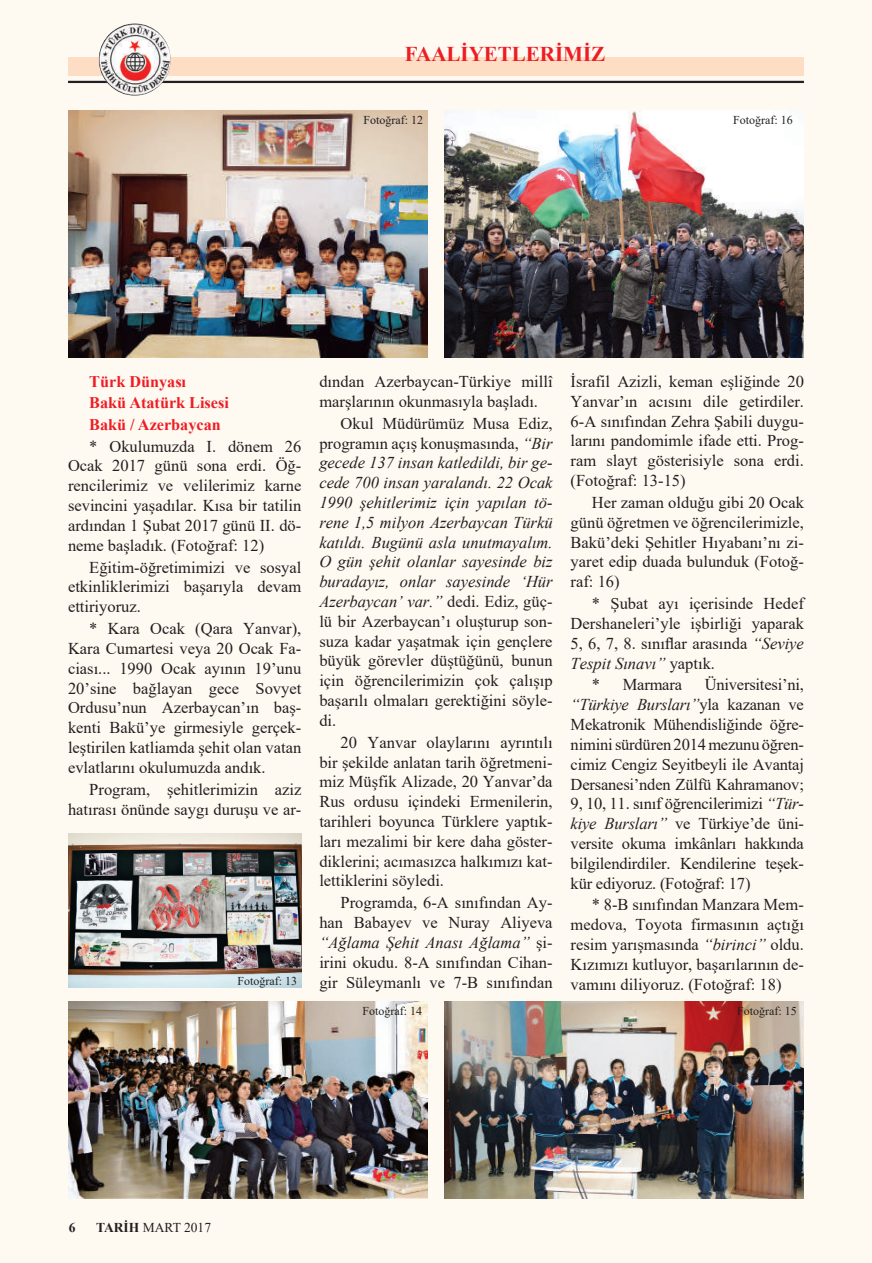
<style>
.page{position:relative;width:872px;height:1263px;background:#fef9f1}
.page>*{position:absolute;margin:0;border:0;box-sizing:border-box;transform-origin:0 0}
.t1{font:700 21px "Times New Roman";color:#ee1d23}
.t2{font:16.5px/19.8px "Times New Roman";color:#231f20;text-align:justify}
.t3{font:italic 16.5px/19.8px "Times New Roman";color:#231f20;text-align:justify}
.t4{font:700 16.2px/21.6px "Times New Roman";color:#ee1d23}
.t5{font:13.5px "Times New Roman";color:#231f20}
.t6{font:700 13.5px "Times New Roman";color:#231f20}
.t7{font:12px "Times New Roman";color:#231f20}
.s1{font-style:normal}
.s2{font-style:italic}
.s3{font-weight:700}
</style>
<div class="page">
<div style="left:68px;top:57px;width:736px;height:19px;background:#fdddc4"></div>
<hr style="left:68px;top:81px;width:736px;height:2px;background:#231f20">
<img style="left:99px;top:23px;width:72px;height:73px">
<img style="left:68px;top:111px;width:359px;height:247px">
<img style="left:69px;top:833px;width:233px;height:155px">
<img style="left:68px;top:1002px;width:359px;height:197px">
<img style="left:444px;top:1002px;width:360px;height:197px">
<img style="left:445px;top:111px;width:359px;height:247px">
<p class="t1" style="left:405px;top:39px;width:202px">FAALİYETLERİMİZ</p>
<p class="t7" style="left:363px;top:111px;width:61px">Fotoğraf: 12</p>
<p class="t7" style="left:733px;top:111px;width:61px">Fotoğraf: 16</p>
<p class="t4" style="left:89px;top:370px;width:141px">Türk Dünyası<br>Bakü Atatürk Lisesi<br>Bakü / Azerbaycan</p>
<p class="t2" style="left:68px;top:436px;width:235px;text-indent:21px">* Okulumuzda I. dönem 26<br>Ocak 2017 günü sona erdi. Öğ&shy;rencilerimiz ve velilerimiz karne sevincini yaşadılar. Kısa bir tatilin ardından 1 Şubat 2017 günü II. dö&shy;neme başladık. (Fotoğraf: 12)</p>
<p class="t2" style="left:68px;top:557px;width:235px;text-indent:21px">Eğitim-öğretimimizi ve sosyal etkinliklerimizi başarıyla devam ettiriyoruz.</p>
<p class="t2" style="left:68px;top:618px;width:235px;text-indent:21px">* Kara Ocak (Qara Yanvar), Kara Cumartesi veya 20 Ocak Fa&shy;ciası... 1990 Ocak ayının 19’unu 20’sine bağlayan gece Sovyet Ordusu’nun Azerbaycan’ın baş&shy;kenti Bakü’ye girmesiyle gerçek&shy;leştirilen katliamda şehit olan vatan evlatlarını okulumuzda andık.</p>
<p class="t2" style="left:68px;top:779px;width:235px;text-align:right">Program, şehitlerimizin aziz hatırası önünde saygı duruşu ve ar-</p>
<p class="t7" style="left:237px;top:973px;width:61px">Fotoğraf: 13</p>
<p class="t2" style="left:319px;top:371px;width:235px">dından Azerbaycan-Türkiye millî marşlarının okunmasıyla başladı.</p>
<p class="t3" style="left:319px;top:413px;width:235px;text-indent:21px"><span class="s1">Okul Müdürümüz Musa Ediz, programın açış konuşmasında,</span> “Bir gecede 137 insan katledildi, bir ge&shy;cede 700 insan yaralandı. 22 Ocak 1990 şehitlerimiz için yapılan tö&shy;rene 1,5 milyon Azerbaycan Türkü katıldı. Bugünü asla unutmayalım.<br>O gün şehit olanlar sayesinde biz buradayız, onlar sayesinde ‘Hür Azerbaycan’ var.” <span class="s1">dedi. Ediz, güç&shy;lü bir Azerbaycan’ı oluşturup son&shy;suza kadar yaşatmak için gençlere büyük görevler düştüğünü, bunun için öğrencilerimizin çok çalışıp başarılı olmaları gerektiğini söyle&shy;di.</span></p>
<p class="t2" style="left:319px;top:732px;width:235px;text-indent:21px">20 Yanvar olaylarını ayrıntılı bir şekilde anlatan tarih öğretmeni&shy;miz Müşfik Alizade, 20 Yanvar’da Rus ordusu içindeki Ermenilerin, tarihleri boyunca Türklere yaptık&shy;ları mezalimi bir kere daha göster&shy;diklerini; acımasızca halkımızı kat&shy;lettiklerini söyledi.</p>
<p class="t2" style="left:319px;top:892px;width:235px;text-indent:21px">Programda, 6-A sınıfından Ay&shy;han Babayev ve Nuray Aliyeva <span class="s2">“Ağlama Şehit Anası Ağlama”</span> şi&shy;irini okudu. 8-A sınıfından Cihan&shy;gir Süleymanlı ve 7-B sınıfından</p>
<p class="t2" style="left:570px;top:371px;width:235px">İsrafil Azizli, keman eşliğinde 20<br>Yanvar’ın acısını dile getirdiler.<br>6-A sınıfından Zehra Şabili duygu&shy;larını pandomimle ifade etti. Prog&shy;ram slayt gösterisiyle sona erdi. (Fotoğraf: 13-15)</p>
<p class="t2" style="left:570px;top:492px;width:235px;text-indent:21px">Her zaman olduğu gibi 20 Ocak günü öğretmen ve öğrencilerimizle, Bakü’deki Şehitler Hıyabanı’nı zi&shy;yaret edip duada bulunduk (Fotoğ&shy;raf: 16)</p>
<p class="t2" style="left:570px;top:593px;width:235px;text-indent:21px">* Şubat ayı içerisinde Hedef Dershaneleri’yle işbirliği yaparak 5, 6, 7, 8. sınıflar arasında <span class="s2">“Seviye Tespit Sınavı”</span> yaptık.</p>
<p class="t2" style="left:592px;top:674px;width:92px">* Marmara</p>
<p class="t2" style="left:570px;top:674px;width:235px;text-indent:134px">Üniversitesi’ni, <span class="s2">“Türkiye Bursları”</span>yla kazanan ve Mekatronik Mühendisliğinde öğre&shy;nimini sürdüren 2014 mezunu öğren&shy;cimiz Cengiz Seyitbeyli ile Avantaj Dersanesi’nden Zülfü Kahramanov; 9, 10, 11. sınıf öğrencilerimizi <span class="s2">“Tür&shy;kiye Bursları”</span> ve Türkiye’de üni&shy;versite okuma imkânları hakkında bilgilendirdiler. Kendilerine teşek&shy;kür ediyoruz. (Fotoğraf: 17)</p>
<p class="t2" style="left:570px;top:894px;width:235px;text-indent:21px">* 8-B sınıfından Manzara Mem&shy;medova, Toyota firmasının açtığı resim yarışmasında <span class="s2">“birinci”</span> oldu.<br>Kızımızı kutluyor, başarılarının de&shy;vamını diliyoruz. (Fotoğraf: 18)</p>
<p class="t7" style="left:362px;top:1002px;width:61px">Fotoğraf: 14</p>
<p class="t7" style="left:737px;top:1002px;width:61px">Fotoğraf: 15</p>
<p class="t6" style="left:69px;top:1217px;width:8px">6</p>
<p class="t5" style="left:96px;top:1218px;width:116px"><span class="s3">TARİH</span> MART 2017</p>
</div>
